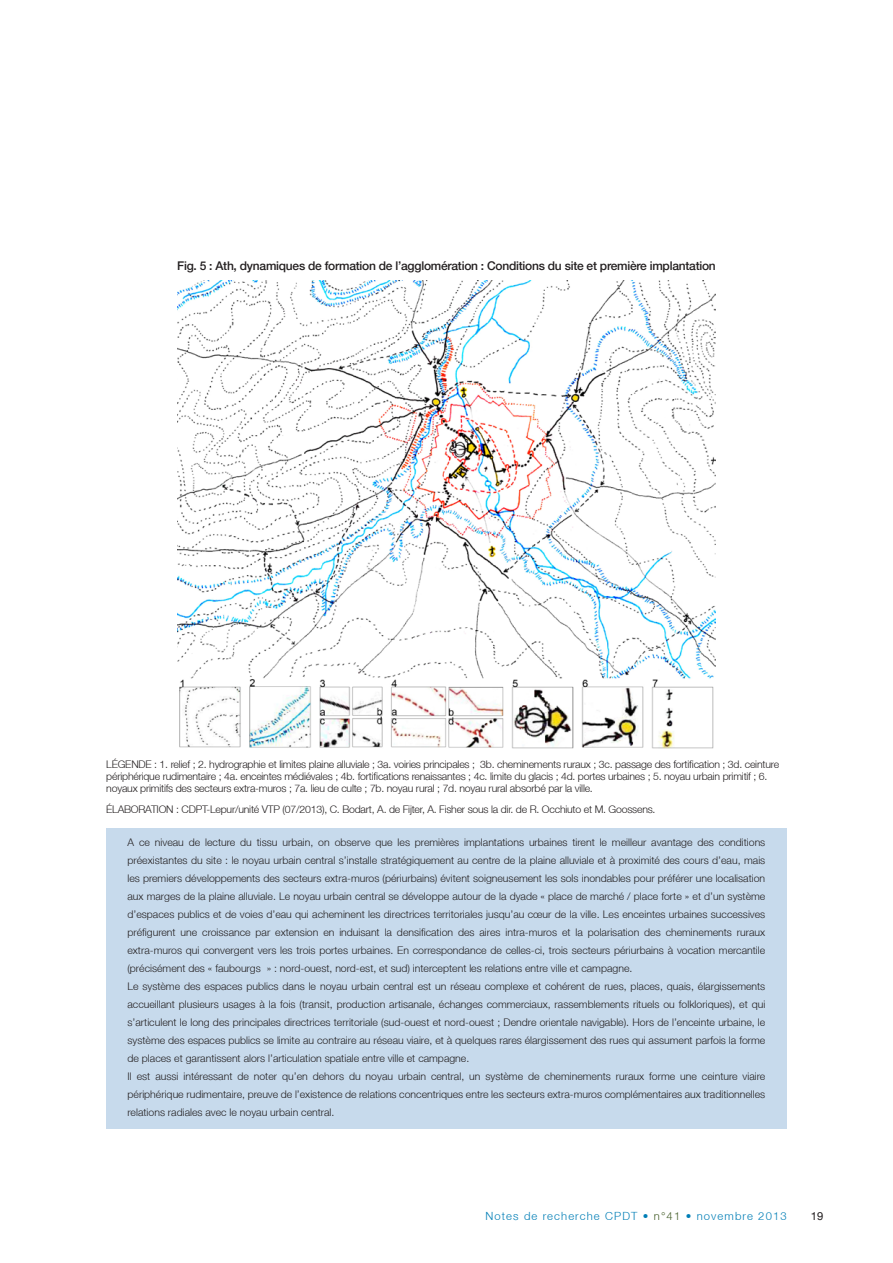
<style>
.page{position:relative;width:893px;height:1263px;background:#fff}
.page>*{position:absolute;margin:0;border:0;box-sizing:border-box;transform-origin:0 0}
.t1{font:500 12px "Helvetica Neue LT";letter-spacing:-.02em;color:#231f20}
.t2{font:300 11.25px "Helvetica Neue LT";letter-spacing:.1em;color:#007eb6}
.t3{font:11.25px "Helvetica Neue LT";color:#231f20}
.t4{font:300 10.5px/18px "Helvetica Neue LT";color:#231f20}
.t5{font:300 10.5px/12px "Helvetica Neue LT";letter-spacing:-.02em;color:#231f20}
.s1{color:#465f2b}
</style>
<div class="page">
<img style="left:178px;top:280px;width:537px;height:468px">
<div style="left:106px;top:828px;width:681px;height:301px;background:#c7daec"></div>
<p class="t1" style="left:177px;top:259px;width:540px">Fig. 5 : Ath, dynamiques de formation de l’agglomération : Conditions du site et première implantation</p>
<p class="t5" style="left:106px;top:758px;width:674px">LÉGENDE : 1. relief ; 2. hydrographie et limites plaine alluviale ; 3a. voiries principales ; 3b. cheminements ruraux ; 3c. passage des fortification ; 3d. ceinture périphérique rudimentaire ; 4a. enceintes médiévales ; 4b. fortifications renaissantes ; 4c. limite du glacis ; 4d. portes urbaines ; 5. noyau urbain primitif ; 6. noyaux primitifs des secteurs extra-muros ; 7a. lieu de culte ; 7b. noyau rural ; 7d. noyau rural absorbé par la ville.</p>
<p class="t5" style="left:106px;top:803px;width:551px">ÉLABORATION : CDPT-Lepur/unité VTP (07/2013), C. Bodart, A. de Fijter, A. Fisher sous la dir. de R. Occhiuto et M. Goossens.</p>
<p class="t4" style="left:127px;top:833px;width:639px">A ce niveau de lecture du tissu urbain, on observe que les premières implantations urbaines tirent le meilleur avantage des conditions préexistantes du site : le noyau urbain central s’installe stratégiquement au centre de la plaine alluviale et à proximité des cours d’eau, mais les premiers développements des secteurs extra-muros (périurbains) évitent soigneusement les sols inondables pour préférer une localisation aux marges de la plaine alluviale. Le noyau urbain central se développe autour de la dyade « place de marché / place forte » et d’un système d’espaces publics et de voies d’eau qui acheminent les directrices territoriales jusqu’au cœur de la ville. Les enceintes urbaines successives préfigurent une croissance par extension en induisant la densification des aires intra-muros et la polarisation des cheminements ruraux extra-muros qui convergent vers les trois portes urbaines. En correspondance de celles-ci, trois secteurs périurbains à vocation mercantile (précisément des « faubourgs » : nord-ouest, nord-est, et sud) interceptent les relations entre ville et campagne.<br>Le système des espaces publics dans le noyau urbain central est un réseau complexe et cohérent de rues, places, quais, élargissements accueillant plusieurs usages à la fois (transit, production artisanale, échanges commerciaux, rassemblements rituels ou folkloriques), et qui s’articulent le long des principales directrices territoriale (sud-ouest et nord-ouest ; Dendre orientale navigable). Hors de l’enceinte urbaine, le système des espaces publics se limite au contraire au réseau viaire, et à quelques rares élargissement des rues qui assument parfois la forme de places et garantissent alors l’articulation spatiale entre ville et campagne.<br>Il est aussi intéressant de noter qu’en dehors du noyau urbain central, un système de cheminements ruraux forme une ceinture viaire périphérique rudimentaire, preuve de l’existence de relations concentriques entre les secteurs extra-muros complémentaires aux traditionnelles relations radiales avec le noyau urbain central.</p>
<p class="t2" style="left:485px;top:1209px;width:303px">Notes de recherche CPDT • <span class="s1">n°41</span> • novembre 2013</p>
<p class="t3" style="left:811px;top:1210px;width:14px">19</p>
</div>
